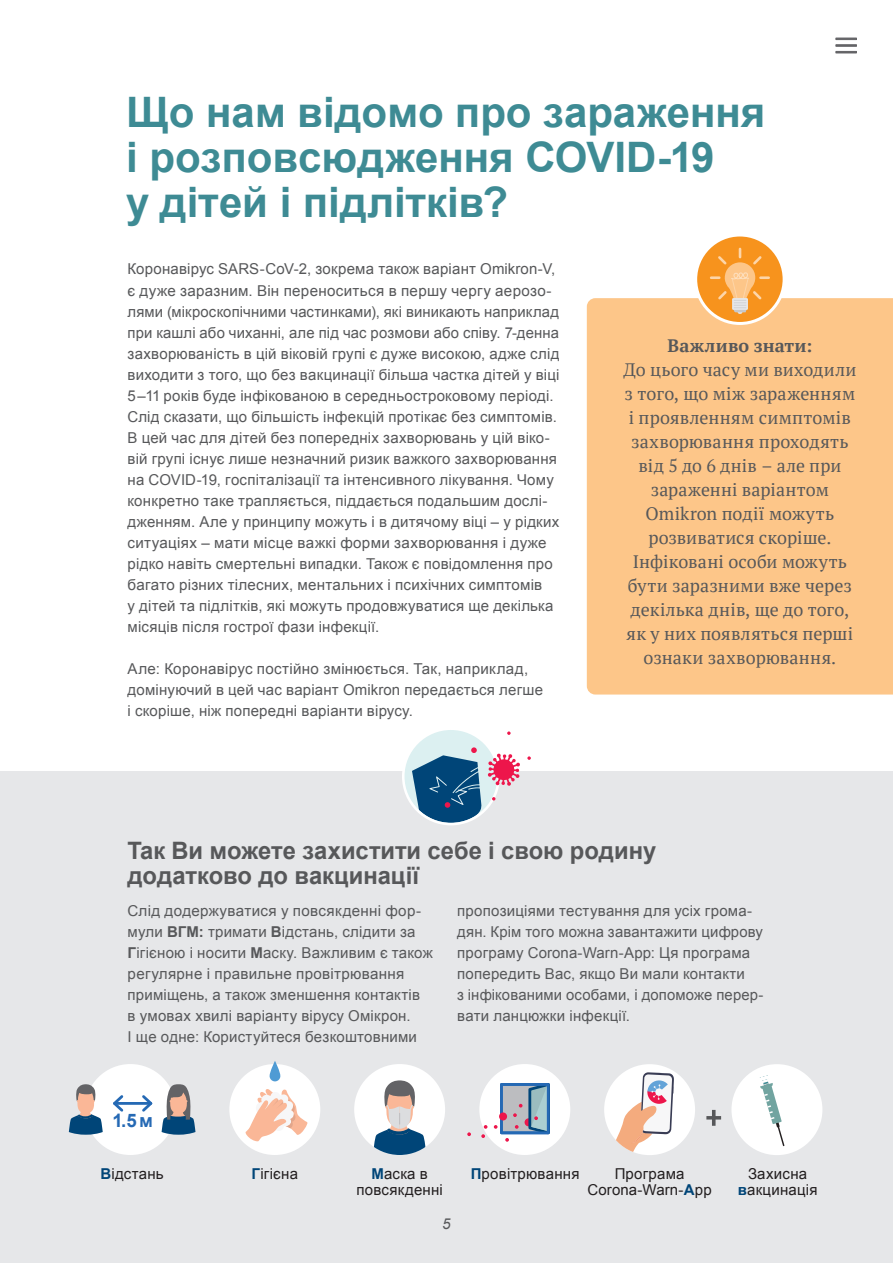
<style>
.page{position:relative;width:893px;height:1263px;background:#fff}
.page>*{position:absolute;margin:0;border:0;box-sizing:border-box;transform-origin:0 0}
.t1{font:700 42px/45px "Arial";color:#3e8b94}
.t2{font:700 24px/24.6px "Arial";color:#57585a}
.t3{font:700 18.6px "Arial";color:#2569b4}
.t4{font:18px/24px "PT Serif";letter-spacing:.01em;color:#57585a;text-align:center}
.t5{font:700 18px "PT Serif";letter-spacing:.01em;color:#57585a}
.t6{font:15px/21px "Arial";letter-spacing:.015em;color:#57585a}
.t7{font:15px/16.5px "Arial";letter-spacing:.015em;color:#231f20;text-align:center}
.t8{font:italic 15px "Arial";color:#57585a}
.s1{font-weight:700}
.s2{font-weight:700;color:#004578}
</style>
<div class="page">
<svg style="left:835px;top:38px;width:22px;height:15px"></svg>
<div style="left:587px;top:298px;width:306px;height:396px;background:#fdc689"></div>
<div style="left:0;top:772px;width:893px;height:491px;background:#e6e7e9"></div>
<svg style="left:696px;top:235px;width:88px;height:88px;background:#f79e36"></svg>
<div style="left:694px;top:233px;width:92px;height:92px;border:3px solid #fff;border-radius:50%"></div>
<svg style="left:711px;top:249px;width:58px;height:65px;background:#f7a648"></svg>
<div style="left:403px;top:729px;width:96px;height:95px;background:#dcf0f1;border-radius:50%"></div>
<div style="left:402px;top:727px;width:98px;height:98px;border:3px solid #fff;border-radius:50%"></div>
<svg style="left:487px;top:753px;width:33px;height:33px"></svg>
<svg style="left:507px;top:731px;width:4px;height:4px"></svg>
<svg style="left:527px;top:756px;width:4px;height:4px"></svg>
<svg style="left:412px;top:747px;width:69px;height:76px"></svg>
<div style="left:85px;top:1064px;width:91px;height:91px;background:#fff;border-radius:50%"></div>
<hr style="left:114px;top:1102px;width:37px;height:3px;background:#2569b4">
<svg style="left:113px;top:1095px;width:13px;height:17px"></svg>
<svg style="left:140px;top:1095px;width:13px;height:17px"></svg>
<svg style="left:69px;top:1084px;width:34px;height:51px"></svg>
<svg style="left:162px;top:1084px;width:33px;height:51px"></svg>
<div style="left:354px;top:1064px;width:91px;height:91px;background:#fff;border-radius:50%"></div>
<svg style="left:373px;top:1080px;width:53px;height:75px"></svg>
<div style="left:479px;top:1064px;width:91px;height:91px;background:#fff;border-radius:50%"></div>
<svg style="left:467px;top:1132px;width:4px;height:4px"></svg>
<svg style="left:494px;top:1125px;width:4px;height:4px"></svg>
<svg style="left:481px;top:1125px;width:6px;height:13px"></svg>
<div style="left:500px;top:1083px;width:50px;height:51px;border:3px solid #2569b4"></div>
<div style="left:499px;top:1112px;width:8px;height:8px;background:#ed164b;border-radius:50%"></div>
<svg style="left:505px;top:1083px;width:45px;height:59px;background:#9bacbe"></svg>
<div style="left:229px;top:1064px;width:91px;height:91px;background:#fff;border-radius:50%"></div>
<svg style="left:270px;top:1061px;width:10px;height:20px"></svg>
<svg style="left:245px;top:1089px;width:63px;height:52px"></svg>
<div style="left:604px;top:1064px;width:91px;height:91px;background:#fff;border-radius:50%"></div>
<svg style="left:604px;top:1072px;width:70px;height:83px"></svg>
<div style="left:731px;top:1064px;width:91px;height:91px;background:#fff;border-radius:50%"></div>
<svg style="left:760px;top:1075px;width:25px;height:72px"></svg>
<svg style="left:706px;top:1110px;width:15px;height:16px"></svg>
<h1 class="t1" style="left:126px;top:92px;width:641px">Що нам відомо про зараження і розповсюдження COVID-19<br>у дітей і підлітків?</h1>
<p class="t6" style="left:128px;top:259px;width:434px">Коронавірус SARS-CoV-2, зокрема також варіант Omikron-V, є дуже заразним. Він переноситься в першу чергу аерозо&shy;лями (мікроскопічними частинками), які виникають наприклад при кашлі або чиханні, але під час розмови або співу. 7-денна захворюваність в цій віковій групі є дуже високою, адже слід виходити з того, що без вакцинації більша частка дітей у віці 5–11 років буде інфікованою в середньостроковому періоді.<br>Слід сказати, що більшість інфекцій протікає без симптомів.<br>В цей час для дітей без попередніх захворювань у цій віко&shy;вій групі існує лише незначний ризик важкого захворювання на COVID-19, госпіталізації та інтенсивного лікування. Чому конкретно таке трапляється, піддається подальшим дослі&shy;дженням. Але у принципу можуть і в дитячому віці – у рідких ситуаціях – мати місце важкі форми захворювання і дуже рідко навіть смертельні випадки. Також є повідомлення про багато різних тілесних, ментальних і психічних симптомів<br>у дітей та підлітків, які можуть продовжуватися ще декілька місяців після гострої фази інфекції.</p>
<p class="t6" style="left:128px;top:658px;width:417px">Але: Коронавірус постійно змінюється. Так, наприклад, домінуючий в цей час варіант Omikron передається легше і скоріше, ніж попередні варіанти вірусу.</p>
<p class="t5" style="left:668px;top:334px;width:146px">Важливо знати:</p>
<p class="t4" style="left:623px;top:357px;width:235px">До цього часу ми виходили з того, що між зараженням і проявленням симптомів захворювання проходять від 5 до 6 днів – але при зараженні варіантом<br>Omikron події можуть розвиватися скоріше.<br>Інфіковані особи можуть бути заразними вже через декілька днів, ще до того, як у них появляться перші ознаки захворювання.</p>
<h2 class="t2" style="left:128px;top:839px;width:530px">Так Ви можете захистити себе і свою родину додатково до вакцинації</h2>
<p class="t6" style="left:128px;top:900px;width:307px">Слід додержуватися у повсякденні фор&shy;мули <span class="s1">ВГМ:</span> тримати <span class="s1">В</span>ідстань, слідити за <span class="s1">Г</span>ігієною і носити <span class="s1">М</span>аску. Важливим є також регулярне і правильне провітрювання приміщень, а також зменшення контактів<br>в умовах хвилі варіанту вірусу Омікрон.<br>І ще одне: Користуйтеся безкоштовними</p>
<p class="t6" style="left:457px;top:900px;width:308px">пропозиціями тестування для усіх грома&shy;дян. Крім того можна завантажити цифрову програму Corona-Warn-App: Ця програма попередить Вас, якщо Ви мали контакти<br>з інфікованими особами, і допоможе перер&shy;вати ланцюжки інфекції.</p>
<p class="t3" style="left:113px;top:1108px;width:42px">1.5м</p>
<p class="t7" style="left:101px;top:1165px;width:65px"><span class="s2">В</span>ідстань</p>
<p class="t7" style="left:252px;top:1165px;width:48px"><span class="s2">Г</span>ігієна</p>
<p class="t7" style="left:471px;top:1165px;width:110px"><span class="s2">П</span>ровітрювання</p>
<p class="t7" style="left:587px;top:1165px;width:126px">Програма<br>Corona-Warn-<span class="s2">A</span>pp</p>
<p class="t7" style="left:738px;top:1165px;width:81px">Захисна <span class="s2">в</span>акцинація</p>
<p class="t8" style="left:442px;top:1214px;width:10px">5</p>
<p class="t7" style="left:356px;top:1165px;width:88px"><span class="s2">М</span>аска в повсякденні</p>
</div>
